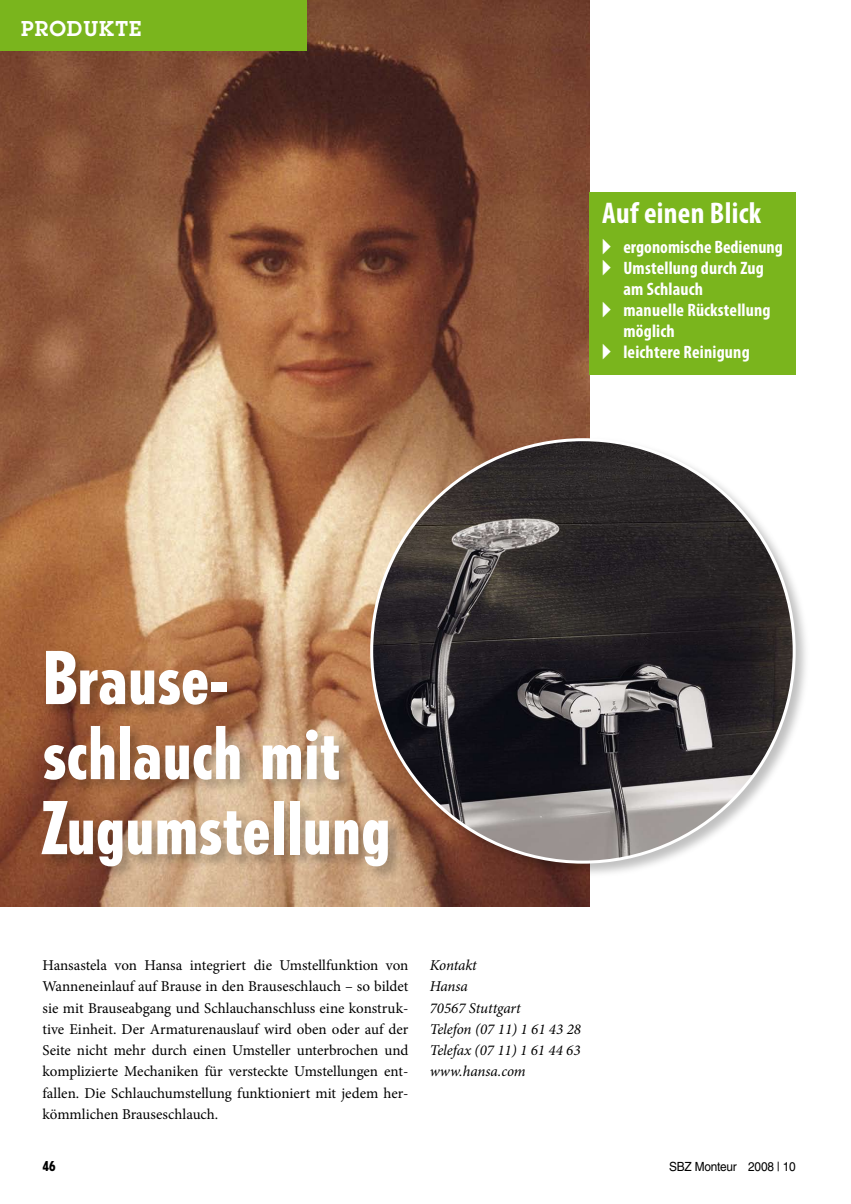
<style>
.page{position:relative;width:851px;height:1204px;background:#fff}
.page>*{position:absolute;margin:0;border:0;box-sizing:border-box;transform-origin:0 0}
.t1{font:800 condensed 72px/75px "Tempo Std";color:#fff}
.t2{font:700 condensed 30px "Myriad Pro";letter-spacing:.01em;color:#fff}
.t3{font:600 21px "Lubalin Graph Std";letter-spacing:.05em;color:#fff}
.t4{font:700 condensed 18px "Myriad Pro";letter-spacing:.01em;color:#fff}
.t5{font:15px/21.3px "Minion Pro";color:#000;text-align:justify}
.t6{font:italic 15px/21.3px "Minion Pro";color:#000}
.t7{font:800 condensed 13.5px "Tempo Std";color:#000}
.t8{font:12.6px "Helvetica LT Std";letter-spacing:-.02em;color:#000;scale:.94 1}
</style>
<div class="page">
<img style="left:0;top:0;width:589px;height:906px">
<div style="left:0;top:0;width:306px;height:51px;background:#7ab51d"></div>
<div style="left:367px;top:435px;width:443px;height:443px;background:#000;opacity:.25"></div>
<img style="left:371px;top:439px;width:423px;height:423px;border-radius:50%">
<div style="left:39px;top:647px;width:365px;height:235px;background:#000;opacity:.25"></div>
<div style="left:589px;top:192px;width:206px;height:182px;background:#7ab51d"></div>
<h3 class="t3" style="left:21px;top:15px;width:121px">PRODUKTE</h3>
<h2 class="t2" style="left:602px;top:194px;width:160px">Auf einen Blick</h2>
<p class="t4" style="left:602px;top:235px;width:182px">▸ ergonomische Bedienung</p>
<p class="t4" style="left:602px;top:256px;width:163px">▸ Umstellung durch Zug</p>
<p class="t4" style="left:623px;top:277px;width:81px">am Schlauch</p>
<p class="t4" style="left:602px;top:298px;width:170px">▸ manuelle Rückstellung</p>
<p class="t4" style="left:623px;top:319px;width:53px">möglich</p>
<p class="t4" style="left:602px;top:340px;width:149px">▸ leichtere Reinigung</p>
<h1 class="t1" style="left:43px;top:639px;width:349px">Brause&shy;schlauch mit<br>Zugumstellung</h1>
<p class="t5" style="left:43px;top:954px;width:367px">Hansastela von Hansa integriert die Umstellfunktion von Wanneneinlauf auf Brause in den Brauseschlauch – so bildet sie mit Brauseabgang und Schlauchanschluss eine konstruk&shy;tive Einheit. Der Armaturenauslauf wird oben oder auf der Seite nicht mehr durch einen Umsteller unterbrochen und komplizierte Mechaniken für versteckte Umstellungen ent&shy;fallen. Die Schlauchumstellung funktioniert mit jedem her&shy;kömmlichen Brauseschlauch.</p>
<p class="t6" style="left:429px;top:954px;width:153px">Kontakt<br>Hansa<br>70567 Stuttgart<br>Telefon (07 11) 1 61 43 28<br>Telefax (07 11) 1 61 44 63 www.hansa.com</p>
<p class="t7" style="left:43px;top:1157px;width:14px">46</p>
<p class="t8" style="left:669px;top:1158px;width:136px">SBZ Monteur 2008 | 10</p>
</div>
